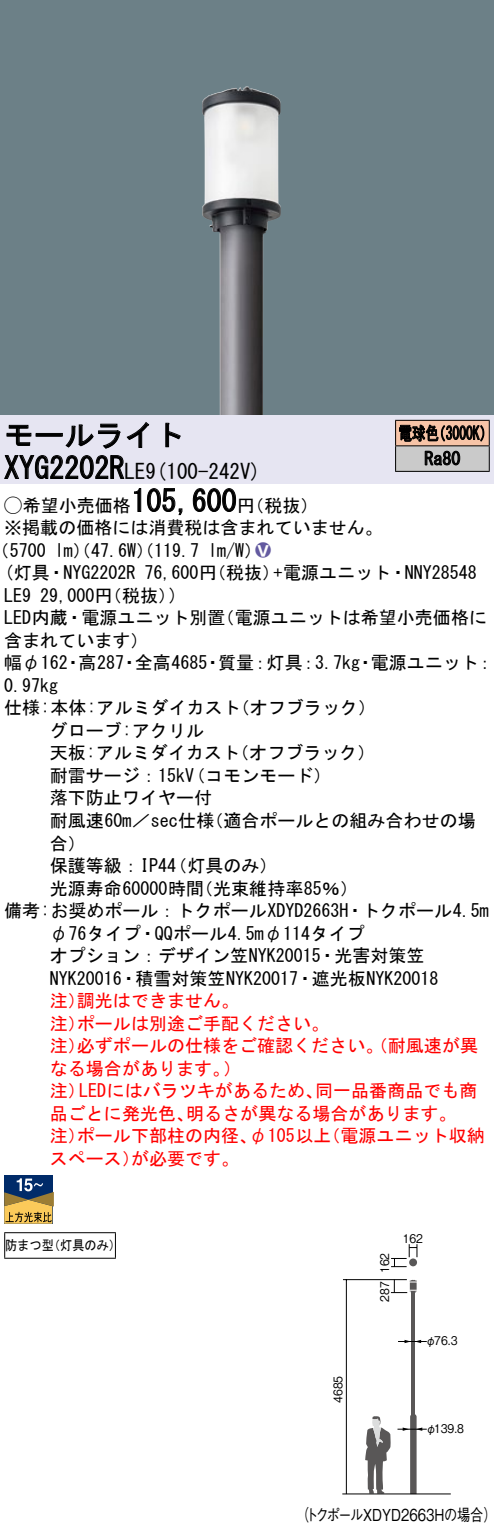
<style>
.page{position:relative;width:494px;height:1532px;background:#fff}
.page>*{position:absolute;margin:0;border:0;box-sizing:border-box;transform-origin:0 0}
.t1{font:30px "MS Gothic";color:#000}
.t2{font:21px "MS Gothic";color:#000}
.t3{font:18px/22.5px "MS Gothic";color:#000}
.t4{font:18px/22.5px "MS Gothic";color:#f00}
.t5{font:18px/25.5px "MS Gothic";color:#000;scale:.75 1}
.t6{font:18px "Ford Classification 1";color:#635aa0}
.t7{font:16.5px "Gothic BBB Pro Medium 90 pv RKSJ H";color:#000;scale:.8 1}
.t8{font:13.5px "MS Gothic";color:#000;scale:.9 1}
.t9{font:12px "Gothic BBB Pro Medium 90 pv RKSJ H";color:#000;scale:.9 1}
.s1{font-size:30px}
.s2{font-family:"Ford Classification 1"}
.s3{color:#fff}
</style>
<div class="page">
<div style="left:0;top:0;width:493px;height:415px;background:#6c8087"></div>
<img style="left:202px;top:86px;width:78px;height:329px">
<div style="left:0;top:415px;width:493px;height:68px;background:#e6e5f2"></div>
<svg style="left:165px;top:422px;width:16px;height:25px"></svg>
<svg style="left:4px;top:422px;width:145px;height:57px"></svg>
<svg style="left:134px;top:488px;width:49px;height:27px"></svg>
<svg style="left:192px;top:488px;width:44px;height:24px"></svg>
<div style="left:4px;top:1175px;width:48px;height:48px;background:#002b69"></div>
<svg style="left:4px;top:1178px;width:50px;height:45px"></svg>
<hr style="left:4px;top:1232px;width:112px;height:1px;background:#000">
<svg style="left:4px;top:1233px;width:1px;height:24px"></svg>
<svg style="left:115px;top:1233px;width:1px;height:24px"></svg>
<hr style="left:4px;top:1257px;width:112px;height:1px;background:#000">
<hr style="left:395px;top:420px;width:94px;height:1px;background:#000">
<hr style="left:395px;top:471px;width:94px;height:1px;background:#000">
<svg style="left:395px;top:421px;width:94px;height:50px;background:#a6968c"></svg>
<hr style="left:411px;top:1290px;width:3px;height:203px;background:#595757">
<hr style="left:342px;top:1279px;width:64px;height:1px;background:#000">
<hr style="left:345px;top:1279px;width:1px;height:214px;background:#000">
<svg style="left:365px;top:1416px;width:25px;height:77px"></svg>
<svg style="left:398px;top:1339px;width:28px;height:4px"></svg>
<svg style="left:397px;top:1413px;width:29px;height:80px"></svg>
<svg style="left:391px;top:1244px;width:26px;height:23px"></svg>
<hr style="left:342px;top:1493px;width:108px;height:1px;background:#000">
<div style="left:409px;top:1258px;width:7px;height:8px;background:#595757;border-radius:50%"></div>
<svg style="left:390px;top:1279px;width:27px;height:14px"></svg>
<h1 class="t1" style="left:4px;top:420px;width:182px">モールライト</h1>
<p class="t2" style="left:109px;top:460px;width:153px"><span class="s1">R</span>LE (9 100-242 (V</p>
<h1 class="t1" style="left:4px;top:453px;width:107px">XYG2202</h1>
<h1 class="t1" style="left:131px;top:486px;width:106px">105,600</h1>
<p class="t3" style="left:4px;top:494px;width:380px"><span class="s2">A</span>希望小売価格<br>※掲載の価格には消費税は含まれていません。</p>
<p class="t6" style="left:255px;top:541px;width:17px">2<span class="s3">8</span></p>
<p class="t3" style="left:237px;top:494px;width:82px">（円税抜(</p>
<p class="t3" style="left:208px;top:539px;width:55px">l m (W/</p>
<p class="t3" style="left:-8px;top:539px;width:56px">（5700</p>
<p class="t3" style="left:55px;top:539px;width:145px">lm）（47.6 ）（W 119.7</p>
<p class="t5" style="left:424px;top:420px;width:49px;text-indent:-26px">電球色<br>Ra80</p>
<p class="t5" style="left:432px;top:420px;width:82px">（3000 (K</p>
<p class="t3" style="left:4px;top:561px;width:133px">(灯具・NYG2202R</p>
<p class="t3" style="left:144px;top:561px;width:137px">76,600 （円税抜）</p>
<p class="t3" style="left:273px;top:561px;width:205px">+電源ユニット・NNY28548</p>
<p class="t3" style="left:4px;top:584px;width:29px">LE9</p>
<p class="t3" style="left:40px;top:584px;width:137px">29,000 （円税抜(</p>
<p class="t3" style="left:169px;top:584px;width:10px">(</p>
<p class="t3" style="left:4px;top:606px;width:223px">LED内蔵・電源ユニット別置含まれています(</p>
<p class="t3" style="left:216px;top:606px;width:271px">（電源ユニットは希望小売価格に</p>
<p class="t3" style="left:78px;top:651px;width:47px">高287</p>
<p class="t3" style="left:135px;top:651px;width:74px">全高4685</p>
<p class="t3" style="left:4px;top:651px;width:65px">幅φ162<br>0.97kg</p>
<p class="t3" style="left:218px;top:651px;width:37px">質量</p>
<p class="t3" style="left:266px;top:651px;width:37px">灯具</p>
<p class="t3" style="left:370px;top:651px;width:109px">電源ユニット</p>
<p class="t3" style="left:299px;top:651px;width:62px">：3.7kg</p>
<p class="t3" style="left:251px;top:651px;width:19px">：</p>
<p class="t3" style="left:475px;top:651px;width:19px">：</p>
<p class="t3" style="left:64px;top:651px;width:19px">・</p>
<p class="t3" style="left:120px;top:651px;width:19px">・</p>
<p class="t3" style="left:204px;top:651px;width:19px">・</p>
<p class="t3" style="left:356px;top:651px;width:19px">・</p>
<p class="t3" style="left:232px;top:696px;width:145px">（オフブラック(</p>
<p class="t3" style="left:4px;top:696px;width:238px">仕様:本体:アルミダイカスト</p>
<p class="t3" style="left:50px;top:719px;width:156px">グローブ:アクリル</p>
<p class="t3" style="left:231px;top:741px;width:145px">（オフブラック(</p>
<p class="t3" style="left:187px;top:741px;width:145px;text-indent:-137px">天板:アルミダイカスト<br>（コモンモード(</p>
<p class="t3" style="left:50px;top:764px;width:146px">耐雷サージ：15kV</p>
<p class="t3" style="left:50px;top:786px;width:164px">落下防止ワイヤー付</p>
<p class="t3" style="left:205px;top:809px;width:271px">（適合ポールとの組み合わせの場</p>
<p class="t3" style="left:50px;top:809px;width:166px">耐風速60 ／m sec仕様</p>
<p class="t3" style="left:50px;top:831px;width:37px">合(</p>
<p class="t3" style="left:169px;top:854px;width:109px">（灯具のみ(</p>
<p class="t3" style="left:50px;top:854px;width:128px">保護等級：IP44</p>
<p class="t3" style="left:50px;top:876px;width:156px">光源寿命60000時間</p>
<p class="t3" style="left:4px;top:899px;width:485px">備考:お奨めポール：トクポールXDYD2663 ・H トクポール4.5m</p>
<p class="t3" style="left:50px;top:921px;width:316px">φ76タイプ・QQポール4.5mφ114タイプ</p>
<p class="t3" style="left:50px;top:944px;width:376px">オプション：デザイン笠NYK20015・光害対策笠</p>
<p class="t3" style="left:50px;top:966px;width:390px">NYK20016・積雪対策笠NYK20017・遮光板NYK20018</p>
<p class="t4" style="left:77px;top:989px;width:163px">調光はできません。</p>
<p class="t3" style="left:195px;top:876px;width:164px">（光束維持率85％(</p>
<p class="t4" style="left:77px;top:989px;width:253px;text-indent:-27px">注）<br>ポールは別途ご手配ください。</p>
<p class="t4" style="left:77px;top:1011px;width:402px;text-indent:-27px">注）<br>必ずポールの仕様をご確認ください。（耐風速が異</p>
<p class="t4" style="left:50px;top:1034px;width:37px">注）</p>
<p class="t4" style="left:50px;top:1056px;width:181px">なる場合があります。</p>
<p class="t4" style="left:223px;top:1056px;width:19px">(</p>
<p class="t4" style="left:79px;top:1079px;width:245px">LEDにはバラツキがあるため、</p>
<p class="t4" style="left:315px;top:1079px;width:163px">同一品番商品でも商</p>
<p class="t4" style="left:50px;top:1079px;width:37px">注）</p>
<p class="t4" style="left:50px;top:1101px;width:145px">品ごとに発光色、</p>
<p class="t4" style="left:186px;top:1101px;width:272px">明るさが異なる場合があります。</p>
<p class="t4" style="left:77px;top:1124px;width:256px">ポール下部柱の内径 φ、 105以上</p>
<p class="t4" style="left:322px;top:1124px;width:163px">（電源ユニット収納</p>
<p class="t4" style="left:50px;top:1124px;width:37px">注）</p>
<p class="t4" style="left:131px;top:1146px;width:109px">が必要です。</p>
<p class="t4" style="left:50px;top:1146px;width:91px">スペース）</p>
<p class="t8" style="left:5px;top:1238px;width:56px">防まつ型</p>
<p class="t8" style="left:48px;top:1238px;width:83px">（灯具のみ(</p>
<p class="t9" style="left:328px;top:1403px;width:32px;rotate:-90deg">4685</p>
<p class="t9" style="left:375px;top:1273px;width:24px;rotate:-90deg">162</p>
<p class="t9" style="left:374px;top:1301px;width:24px;rotate:-90deg">287</p>
<p class="t9" style="left:402px;top:1228px;width:24px">162</p>
<p class="t9" style="left:434px;top:1331px;width:27px">76.3</p>
<p class="t9" style="left:425px;top:1331px;width:14px">φ</p>
<p class="t9" style="left:433px;top:1418px;width:35px">139.8</p>
<p class="t9" style="left:425px;top:1418px;width:14px">φ</p>
<p class="t7" style="left:296px;top:1500px;width:18px">（</p>
<p class="t7" style="left:305px;top:1500px;width:241px">トクポールXDYD2663Hの場合(</p>
</div>
